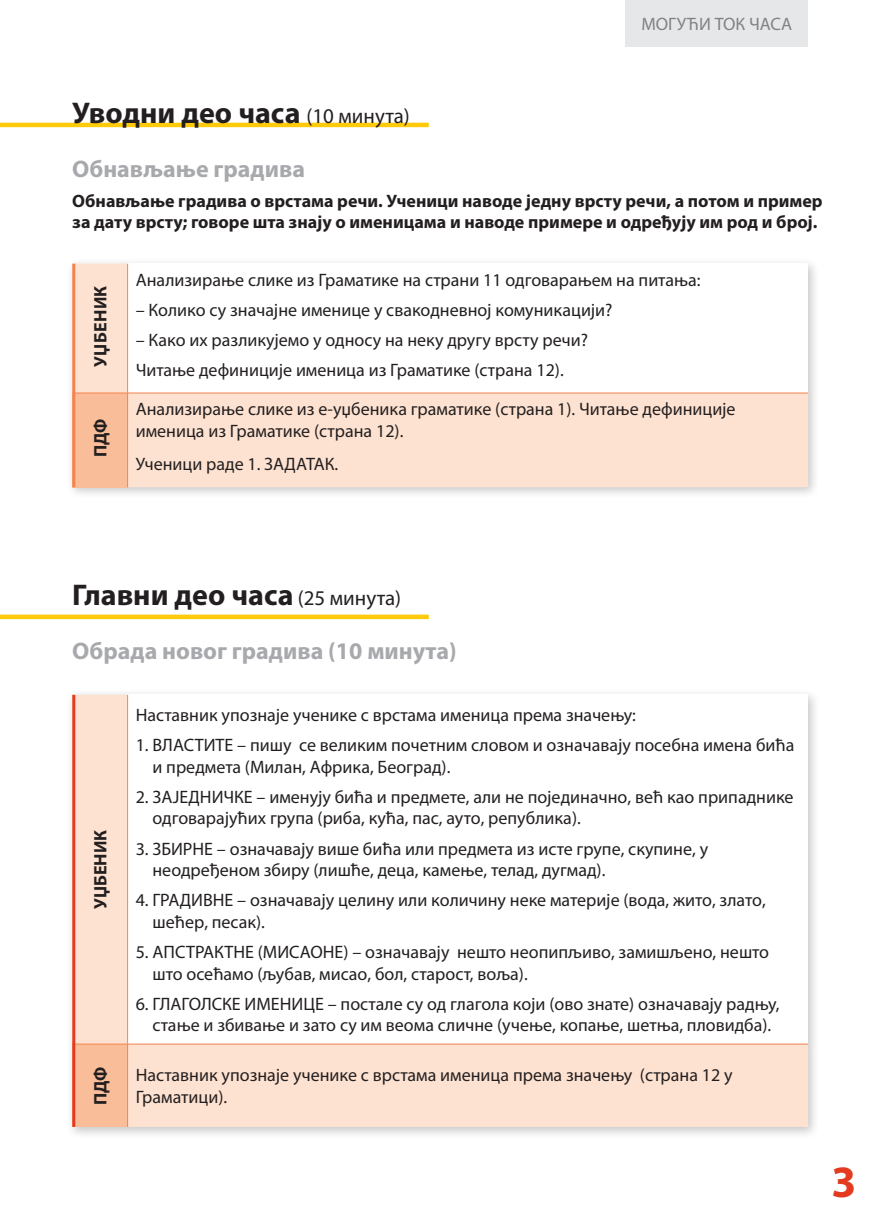
<style>
.page{position:relative;width:872px;height:1212px;background:#fff}
.page>*{position:absolute;margin:0;border:0;box-sizing:border-box;transform-origin:0 0}
.t1{font:700 45px "Myriad Pro";color:#e43b20}
.Naslov_2__reda{font:700 30px "Myriad Pro";color:#231f20}
.Default{font:700 24px "Myriad Pro";color:#a8a9ad}
.SR_PRIPREMA{font:18px/21.6px "Myriad Pro";color:#231f20}
.Default-2{font:18px/21.6px "Myriad Pro";color:#231f20}
.No_Spacing{font:700 18px/21.6px "Myriad Pro";color:#231f20}
.SR_PRIPREMA-2{font:700 18px "Myriad Pro";color:#231f20}
.SR_PRIPREMA-3{font:18px "Myriad Pro";color:#808285}
.SR_PRIPREMA-4{font:700 18px "Myriad Pro";letter-spacing:.02em;color:#231f20}
.s1{font-weight:400;font-size:21px}
</style>
<div class="page">
<hr style="left:0;top:123px;width:429px;height:4px;background:#feca0a">
<hr style="left:0;top:615px;width:429px;height:4px;background:#feca0a">
<div style="left:66px;top:689px;width:754px;height:450px;background:#231f20;opacity:.25"></div>
<div style="left:75px;top:695px;width:733px;height:432px;background:#fee2d1"></div>
<div style="left:128px;top:695px;width:680px;height:349px;background:#fff"></div>
<div style="left:72px;top:1044px;width:56px;height:83px;background:#fabd99"></div>
<hr style="left:127px;top:695px;width:1px;height:349px;background:#f5834e">
<hr style="left:72px;top:1044px;width:56px;height:1px;background:#f5834e">
<hr style="left:128px;top:1044px;width:680px;height:1px;background:#f5834e">
<hr style="left:127px;top:1044px;width:1px;height:83px;background:#f5834e">
<div style="left:66px;top:257px;width:754px;height:242px;background:#231f20;opacity:.25"></div>
<div style="left:75px;top:264px;width:733px;height:223px;background:#fee2d1"></div>
<div style="left:128px;top:264px;width:680px;height:129px;background:#fff"></div>
<div style="left:72px;top:393px;width:56px;height:94px;background:#fabd99"></div>
<hr style="left:127px;top:264px;width:1px;height:129px;background:#f5834e">
<hr style="left:72px;top:393px;width:56px;height:1px;background:#f5834e">
<hr style="left:128px;top:393px;width:680px;height:1px;background:#f5834e">
<hr style="left:127px;top:393px;width:1px;height:94px;background:#f5834e">
<hr style="left:72px;top:264px;width:3px;height:223px;background:#f5834e">
<hr style="left:72px;top:695px;width:3px;height:432px;background:#e43b20">
<div style="left:625px;top:0;width:183px;height:46px;background:#e6e7e9"></div>
<p class="SR_PRIPREMA-3" style="left:641px;top:13px;width:152px">МОГУЋИ ТОК ЧАСА</p>
<p class="Naslov_2__reda" style="left:72px;top:93px;width:339px">Уводни део часа <span class="s1">(10 минута)</span></p>
<p class="Default" style="left:72px;top:153px;width:234px">Обнављање градива</p>
<p class="No_Spacing" style="left:72px;top:189px;width:752px">Обнављање градива о врстама речи. Ученици наводе једну врсту речи, а потом и пример за дату врсту; говоре шта знају о именицама и наводе примере и одређују им род и број.</p>
<p class="SR_PRIPREMA-4" style="left:89px;top:367px;width:83px;rotate:-90deg">УЏБЕНИК</p>
<p class="SR_PRIPREMA-2" style="left:89px;top:457px;width:40px;rotate:-90deg">ПДФ</p>
<p class="SR_PRIPREMA" style="left:136px;top:269px;width:566px">Анализирање слике из Граматике на страни 11 одговарањем на питања:</p>
<p class="SR_PRIPREMA" style="left:136px;top:299px;width:478px">– Колико су значајне именице у свакодневној комуникацији?</p>
<p class="SR_PRIPREMA" style="left:136px;top:329px;width:454px">– Како их разликујемо у односу на неку другу врсту речи?</p>
<p class="SR_PRIPREMA" style="left:136px;top:359px;width:429px">Читање дефиниције именица из Граматике (страна 12).</p>
<p class="Default-2" style="left:136px;top:398px;width:601px">Анализирање слике из е-уџбеника граматике (страна 1). Читање дефиниције именица из Граматике (страна 12).</p>
<p class="Default-2" style="left:136px;top:453px;width:204px">Ученици раде 1. ЗАДАТАК.</p>
<p class="Naslov_2__reda" style="left:72px;top:575px;width:330px">Главни део часа <span class="s1">(25 минута)</span></p>
<p class="Default" style="left:72px;top:635px;width:386px">Обрада новог градива (10 минута)</p>
<p class="SR_PRIPREMA-2" style="left:89px;top:909px;width:80px;rotate:-90deg">УЏБЕНИК</p>
<p class="SR_PRIPREMA" style="left:136px;top:704px;width:502px">Наставник упознаје ученике с врстама именица према значењу:</p>
<p class="SR_PRIPREMA" style="left:152px;top:734px;width:643px;text-indent:-17px">1. ВЛАСТИТЕ – пишу се великим почетним словом и означавају посебна имена бића и предмета (Милан, Африка, Београд).</p>
<p class="SR_PRIPREMA" style="left:152px;top:786px;width:642px;text-indent:-17px">2. ЗАЈЕДНИЧКЕ – именују бића и предмете, али не појединачно, већ као припаднике одговарајућих група (риба, кућа, пас, ауто, република).</p>
<p class="SR_PRIPREMA" style="left:152px;top:837px;width:557px;text-indent:-17px">3. ЗБИРНЕ – означавају више бића или предмета из исте групе, скупине, у неодређеном збиру (лишће, деца, камење, телад, дугмад).</p>
<p class="SR_PRIPREMA" style="left:152px;top:889px;width:615px;text-indent:-17px">4. ГРАДИВНЕ – означавају целину или количину неке материје (вода, жито, злато, шећер, песак).</p>
<p class="SR_PRIPREMA" style="left:152px;top:941px;width:618px;text-indent:-17px">5. АПСТРАКТНЕ (МИСАОНЕ) – означавају нешто неопипљиво, замишљено, нешто што осећамо (љубав, мисао, бол, старост, воља).</p>
<p class="SR_PRIPREMA" style="left:136px;top:992px;width:645px;text-align:center">6. ГЛАГОЛСКЕ ИМЕНИЦЕ – постале су од глагола који (ово знате) означавају радњу, стање и збивање и зато су им веома сличне (учење, копање, шетња, пловидба).</p>
<p class="SR_PRIPREMA-2" style="left:89px;top:1105px;width:40px;rotate:-90deg">ПДФ</p>
<p class="Default-2" style="left:136px;top:1064px;width:598px">Наставник упознаје ученике с врстама именица према значењу (страна 12 у<br>Граматици).</p>
<h1 class="t1" style="left:831px;top:1152px;width:26px">3</h1>
</div>
